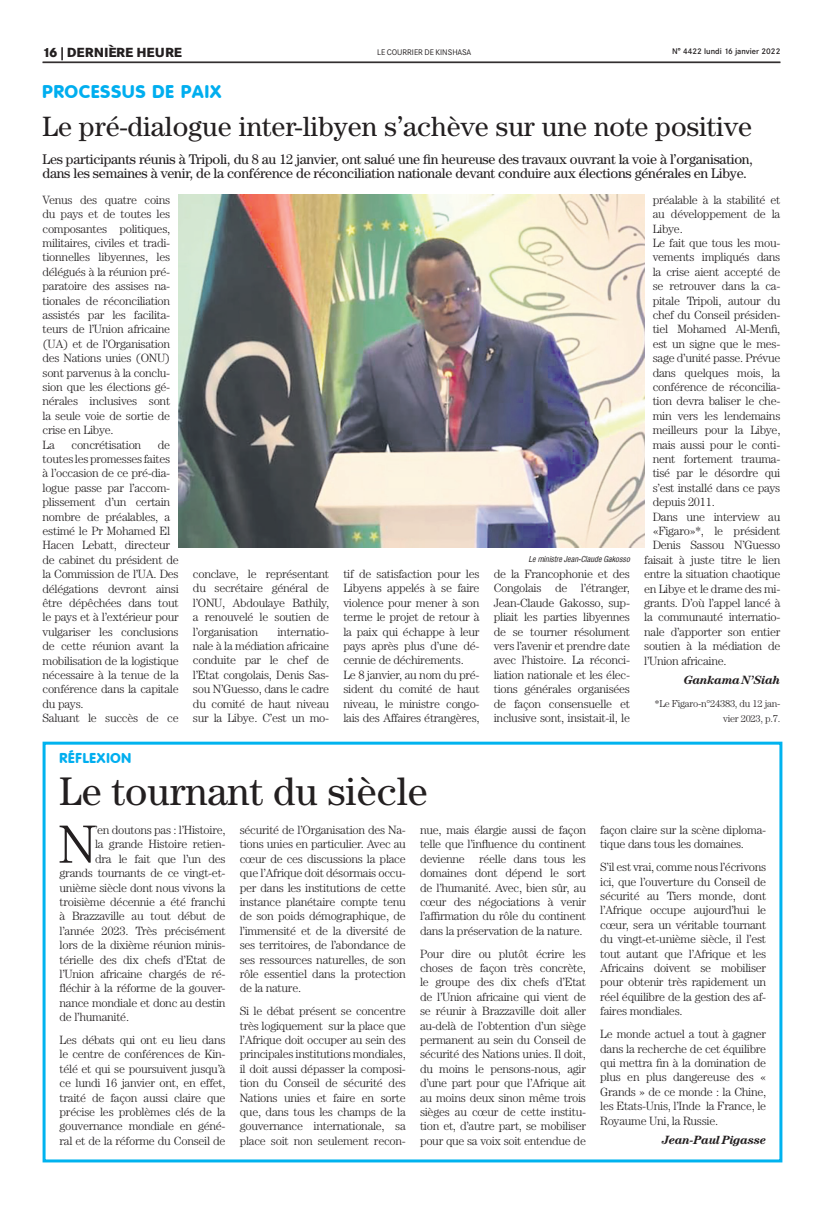
<style>
.page{position:relative;width:823px;height:1205px;background:#fff}
.page>*{position:absolute;margin:0;border:0;box-sizing:border-box;transform-origin:0 0}
.t1{font:300 53.9px "Century";color:#231f20}
.t2{font:40px "Century";color:#231f20}
.t3{font:28px "Century";color:#231f20}
.t4{font:800 18px "Corporate Rounded";letter-spacing:.06em;color:#00aeef}
.t5{font:14px/14px "Century";letter-spacing:-.02em;color:#231f20}
.t6{font:800 14px "Corporate Rounded";letter-spacing:.06em;color:#00aeef}
.t7{font:800 13px "Corporate SBQ";letter-spacing:-.005em;color:#231f20}
.t8{font:300 12px/14.4px "Century";letter-spacing:-.025em;color:#231f20;text-align:justify}
.t9{font:italic 700 12px "Century";letter-spacing:-.025em;color:#231f20}
.t10{font:300 10px/14.4px "Century";letter-spacing:-.025em;color:#231f20;text-align:right}
.t11{font:italic 8px "Corporate Condensed";color:#231f20}
.t12{font:500 8px "Corporate SBQ";color:#231f20}
.t13{font:8px "Corporate SBQ";letter-spacing:-.01em;color:#231f20}
</style>
<div class="page">
<hr style="left:43px;top:62px;width:737px;height:1px;background:#231f20">
<div style="left:43px;top:741px;width:739px;height:421px;border:3px solid #00b3ef"></div>
<img style="left:179px;top:194px;width:464px;height:353px">
<p class="t7" style="left:43px;top:44px;width:141px">16 | DERNIÈRE HEURE</p>
<p class="t13" style="left:377px;top:47px;width:96px">LE COURRIER DE KINSHASA</p>
<p class="t12" style="left:671px;top:46px;width:110px">N° 4422 lundi 16 janvier 2022</p>
<h3 class="t4" style="left:43px;top:81px;width:180px">PROCESSUS DE PAIX</h3>
<h3 class="t3" style="left:43px;top:110px;width:710px">Le pré-dialogue inter-libyen s’achève sur une note positive</h3>
<p class="t5" style="left:43px;top:152px;width:711px">Les participants réunis à Tripoli, du 8 au 12 janvier, ont salué une fin heureuse des travaux ouvrant la voie à l’organisation, dans les semaines à venir, de la conférence de réconciliation nationale devant conduire aux élections générales en Libye.</p>
<p class="t8" style="left:43px;top:192px;width:129px;text-align:left">Venus des quatre coins du pays et de toutes les composantes politiques, militaires, civiles et tradi&shy;tionnelles libyennes, les délégués à la réunion pré&shy;paratoire des assises na&shy;tionales de réconciliation assistés par les facilita&shy;teurs de l’Union africaine (UA) et de l’Organisation des Nations unies (ONU) sont parvenus à la conclu&shy;sion que les élections gé&shy;nérales inclusives sont la seule voie de sortie de crise en Libye.<br>La</p>
<p class="t8" style="left:43px;top:437px;width:138px;text-align:left;text-indent:115px">de toutes les promesses faites à l’occasion de ce pré-dia&shy;logue passe par l’accom&shy;plissement d’un certain nombre de préalables, a estimé le Pr Mohamed El<br>Hacen Lebatt, directeur de cabinet du président de la Commission de l’UA. Des délégations devront ainsi être dépêchées dans tout le pays et à l’extérieur pour vulgariser les conclusions de cette réunion avant la mobilisation de la logistique nécessaire à la tenue de la conférence dans la capitale du pays.<br>Saluant le succès de ce</p>
<p class="t8" style="left:71px;top:437px;width:71px">concrétisation</p>
<p class="t8" style="left:193px;top:566px;width:138px">conclave, le représentant du secrétaire général de l’ONU, Abdoulaye Bathily, a renouvelé le soutien de l’organisation</p>
<p class="t8" style="left:193px;top:624px;width:138px;text-indent:84px">internatio&shy;nale à la médiation africaine conduite par le chef de l’Etat congolais, Denis Sas&shy;sou N’Guesso, dans le cadre du comité de haut niveau sur la Libye. C’est un mo-</p>
<p class="t11" style="left:528px;top:554px;width:103px">Le ministre Jean-Claude Gakosso</p>
<p class="t8" style="left:343px;top:566px;width:138px;text-align:left">tif de satisfaction pour les<br>Libyens appelés à se faire violence pour mener à son terme le projet de retour à la paix qui échappe à leur pays après plus d’une dé&shy;cennie de déchirements.<br>Le 8 janvier, au nom du pré&shy;sident du comité de haut niveau, le ministre congo&shy;lais des Affaires étrangères,</p>
<p class="t8" style="left:493px;top:566px;width:138px">de la Francophonie et des Congolais de l’étranger, Jean-Claude Gakosso, sup&shy;pliait les parties libyennes de se tourner résolument vers l’avenir et prendre date avec l’histoire. La réconci&shy;liation nationale et les élec&shy;tions générales organisées de façon consensuelle et inclusive sont, insistait-il, le</p>
<p class="t6" style="left:60px;top:750px;width:73px">RÉFLEXION</p>
<h2 class="t2" style="left:60px;top:768px;width:369px">Le tournant du siècle</h2>
<p class="t8" style="left:652px;top:192px;width:129px">préalable à la stabilité et</p>
<p class="t8" style="left:652px;top:207px;width:129px">au développement de la</p>
<p class="t8" style="left:652px;top:221px;width:32px">Libye.</p>
<p class="t8" style="left:652px;top:235px;width:129px">Le fait que tous les mou-</p>
<p class="t8" style="left:652px;top:250px;width:129px">vements impliqués dans</p>
<p class="t8" style="left:652px;top:264px;width:129px">la crise aient accepté de</p>
<p class="t8" style="left:652px;top:279px;width:129px">se retrouver dans la ca-</p>
<p class="t8" style="left:652px;top:293px;width:129px">pitale Tripoli, autour du</p>
<p class="t8" style="left:652px;top:307px;width:129px">chef du Conseil présiden-</p>
<p class="t8" style="left:652px;top:322px;width:129px">tiel Mohamed Al-Menfi,</p>
<p class="t8" style="left:652px;top:336px;width:129px">est un signe que le mes-</p>
<p class="t8" style="left:652px;top:351px;width:129px">sage d’unité passe. Prévue</p>
<p class="t8" style="left:652px;top:365px;width:129px">dans quelques mois, la</p>
<p class="t8" style="left:652px;top:379px;width:129px">conférence de réconcilia-</p>
<p class="t8" style="left:652px;top:394px;width:129px">tion devra baliser le che-</p>
<p class="t8" style="left:652px;top:408px;width:129px">min vers les lendemains</p>
<p class="t8" style="left:652px;top:423px;width:129px">meilleurs pour la Libye,</p>
<p class="t8" style="left:652px;top:437px;width:129px">mais aussi pour le conti-</p>
<p class="t8" style="left:652px;top:451px;width:129px">nent fortement trauma-</p>
<p class="t8" style="left:652px;top:466px;width:129px">tisé par le désordre qui</p>
<p class="t8" style="left:652px;top:480px;width:129px">s’est installé dans ce pays</p>
<p class="t8" style="left:652px;top:495px;width:64px">depuis 2011.</p>
<p class="t8" style="left:652px;top:509px;width:129px">Dans une interview au</p>
<p class="t8" style="left:652px;top:523px;width:129px">«Figaro»*, le président</p>
<p class="t8" style="left:652px;top:538px;width:129px">Denis Sassou N’Guesso</p>
<p class="t8" style="left:643px;top:552px;width:138px">faisait à juste titre le lien</p>
<p class="t8" style="left:643px;top:567px;width:138px">entre la situation chaotique</p>
<p class="t8" style="left:643px;top:581px;width:138px">en Libye et le drame des mi-</p>
<p class="t8" style="left:643px;top:595px;width:138px">grants. D’où l’appel lancé à</p>
<p class="t8" style="left:643px;top:610px;width:138px">la communauté internatio-</p>
<p class="t8" style="left:643px;top:624px;width:138px">nale d’apporter son entier</p>
<p class="t8" style="left:643px;top:639px;width:138px">soutien à la médiation de</p>
<p class="t8" style="left:643px;top:653px;width:84px">l’Union africaine.</p>
<p class="t9" style="left:683px;top:673px;width:98px">Gankama N’Siah</p>
<p class="t10" style="left:654px;top:696px;width:127px">*Le Figaro-n°24383, du 12 jan&shy;vier 2023, p.7.</p>
<h1 class="t1" style="left:58px;top:813px;width:39px">N</h1>
<p class="t8" style="left:95px;top:822px;width:132px">’en doutons pas : l’Histoire,</p>
<p class="t8" style="left:95px;top:837px;width:132px">la grande Histoire retien-</p>
<p class="t8" style="left:95px;top:851px;width:132px">dra le fait que l’un des</p>
<p class="t8" style="left:60px;top:865px;width:167px">grands tournants de ce vingt-et-</p>
<p class="t8" style="left:60px;top:880px;width:167px">unième siècle dont nous vivons la</p>
<p class="t8" style="left:60px;top:894px;width:167px">troisième décennie a été franchi</p>
<p class="t8" style="left:60px;top:909px;width:167px">à Brazzaville au tout début de</p>
<p class="t8" style="left:60px;top:923px;width:167px">l’année 2023. Très précisément</p>
<p class="t8" style="left:60px;top:937px;width:167px">lors de la dixième réunion minis-</p>
<p class="t8" style="left:60px;top:952px;width:167px">térielle des dix chefs d’Etat de</p>
<p class="t8" style="left:60px;top:966px;width:167px">l’Union africaine chargés de ré-</p>
<p class="t8" style="left:60px;top:981px;width:167px">fléchir à la réforme de la gouver-</p>
<p class="t8" style="left:60px;top:995px;width:167px">nance mondiale et donc au destin</p>
<p class="t8" style="left:60px;top:1009px;width:71px">de l’humanité.</p>
<p class="t8" style="left:60px;top:1032px;width:167px">Les débats qui ont eu lieu dans le centre de conférences de Kin&shy;télé et qui se poursuivent jusqu’à ce lundi 16 janvier ont, en effet, traité de façon aussi claire que précise les problèmes clés de la gouvernance mondiale en géné&shy;ral et de la réforme du Conseil de</p>
<p class="t8" style="left:240px;top:822px;width:167px">sécurité de l’Organisation des Na&shy;tions unies en particulier. Avec au cœur de ces discussions la place que l’Afrique doit désormais occu&shy;per dans les institutions de cette instance planétaire compte tenu de son poids démographique, de l’immensité et de la diversité de ses territoires, de l’abondance de ses ressources naturelles, de son rôle essentiel dans la protection de la nature.</p>
<p class="t8" style="left:240px;top:1004px;width:167px">Si le débat présent se concentre très logiquement sur la place que l’Afrique doit occuper au sein des principales institutions mondiales, il doit aussi dépasser la composi&shy;tion du Conseil de sécurité des Nations unies et faire en sorte que, dans tous les champs de la gouvernance internationale, sa place soit non seulement recon-</p>
<p class="t8" style="left:420px;top:822px;width:167px">nue, mais élargie aussi de façon telle que l’influence du continent devienne réelle dans tous les domaines dont dépend le sort de l’humanité. Avec, bien sûr, au cœur des négociations à venir l’affirmation du rôle du continent dans la préservation de la nature.</p>
<p class="t8" style="left:420px;top:946px;width:167px">Pour dire ou plutôt écrire les choses de façon très concrète, le groupe des dix chefs d’Etat de l’Union africaine qui vient de se réunir à Brazzaville doit aller au-delà de l’obtention d’un siège permanent au sein du Conseil de sécurité des Nations unies. Il doit, du moins le pensons-nous, agir d’une part pour que l’Afrique ait au moins deux sinon même trois sièges au cœur de cette institu&shy;tion et, d’autre part, se mobiliser pour que sa voix soit entendue de</p>
<p class="t8" style="left:600px;top:822px;width:167px">façon claire sur la scène diploma&shy;tique dans tous les domaines.</p>
<p class="t8" style="left:600px;top:860px;width:167px">S’il est vrai, comme nous l’écrivons ici, que l’ouverture du Conseil de sécurité au Tiers monde, dont l’Afrique occupe aujourd’hui le cœur, sera un véritable tournant du vingt-et-unième siècle, il l’est tout autant que l’Afrique et les Africains doivent se mobiliser pour obtenir très rapidement un réel équilibre de la gestion des af&shy;faires mondiales.</p>
<p class="t8" style="left:600px;top:1026px;width:167px">Le monde actuel a tout à gagner dans la recherche de cet équilibre qui mettra fin à la domination de plus en plus dangereuse des « Grands » de ce monde : la Chine, les Etats-Unis, l’Inde la France, le Royaume Uni, la Russie.</p>
<p class="t9" style="left:661px;top:1133px;width:106px">Jean-Paul Pigasse</p>
</div>
